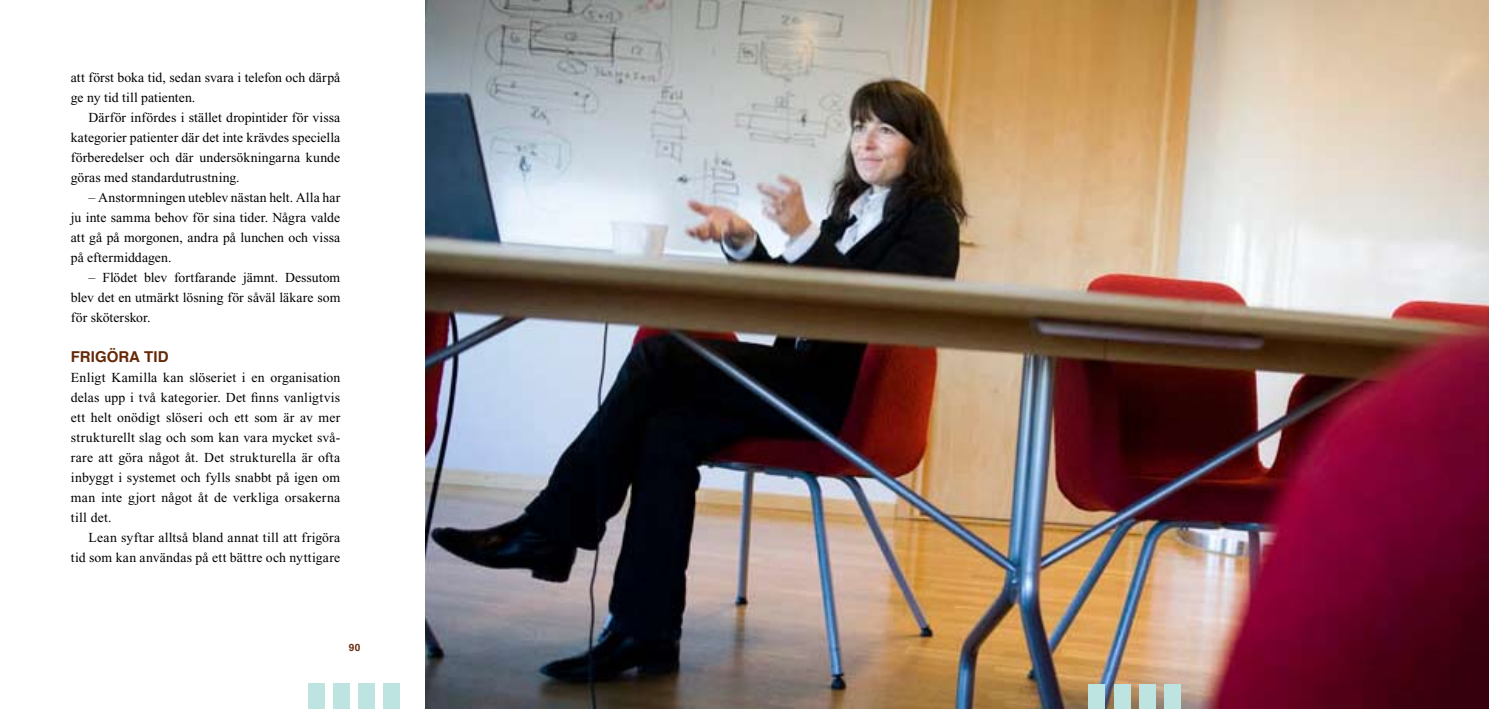
<style>
.page{position:relative;width:1489px;height:709px;background:#fff}
.page>*{position:absolute;margin:0;border:0;box-sizing:border-box;transform-origin:0 0}
.t1{font:700 15px "Helvetica";color:#652808}
.t2{font:13.75px/20px "Times New Roman";letter-spacing:.01em;color:#000;text-align:justify}
.t3{font:700 10px "Helvetica";color:#652808}
</style>
<div class="page">
<img style="left:425px;top:0;width:1063px;height:709px">
<div style="left:1088px;top:684px;width:17px;height:25px;background:#bee4e1"></div>
<div style="left:1113px;top:684px;width:17px;height:25px;background:#bee4e1"></div>
<div style="left:1138px;top:684px;width:17px;height:25px;background:#bee4e1"></div>
<div style="left:1164px;top:684px;width:16px;height:25px;background:#bee4e1"></div>
<div style="left:308px;top:683px;width:16px;height:26px;background:#bee4e1"></div>
<div style="left:333px;top:683px;width:17px;height:26px;background:#bee4e1"></div>
<div style="left:358px;top:683px;width:17px;height:26px;background:#bee4e1"></div>
<div style="left:384px;top:683px;width:16px;height:26px;background:#bee4e1"></div>
<p class="t2" style="left:71px;top:67px;width:271px">att först boka tid, sedan svara i telefon och därpå ge ny tid till patienten.</p>
<p class="t2" style="left:71px;top:107px;width:271px;text-indent:18px">Därför infördes i stället dropintider för vissa kategorier patienter där det inte krävdes speciella förberedelser och där undersökningarna kunde göras med standardutrustning.</p>
<p class="t2" style="left:71px;top:187px;width:271px;text-indent:18px">– Anstormningen uteblev nästan helt. Alla har ju inte samma behov för sina tider. Några valde att gå på morgonen, andra på lunchen och vissa på eftermiddagen.</p>
<p class="t2" style="left:71px;top:267px;width:271px;text-indent:18px">– Flödet blev fortfarande jämnt. Dessutom blev det en utmärkt lösning för såväl läkare som för sköterskor.</p>
<p class="t1" style="left:71px;top:344px;width:99px">FRIGÖRA TID</p>
<p class="t2" style="left:71px;top:367px;width:271px">Enligt Kamilla kan slöseriet i en organisation delas upp i två kategorier. Det finns vanligtvis ett helt onödigt slöseri och ett som är av mer strukturellt slag och som kan vara mycket svå&shy;rare att göra något åt. Det strukturella är ofta inbyggt i systemet och fylls snabbt på igen om man inte gjort något åt de verkliga orsakerna till det.</p>
<p class="t2" style="left:71px;top:527px;width:271px;text-align:right">Lean syftar alltså bland annat till att frigöra tid som kan användas på ett bättre och nyttigare</p>
<p class="t3" style="left:349px;top:639px;width:13px">90</p>
</div>
